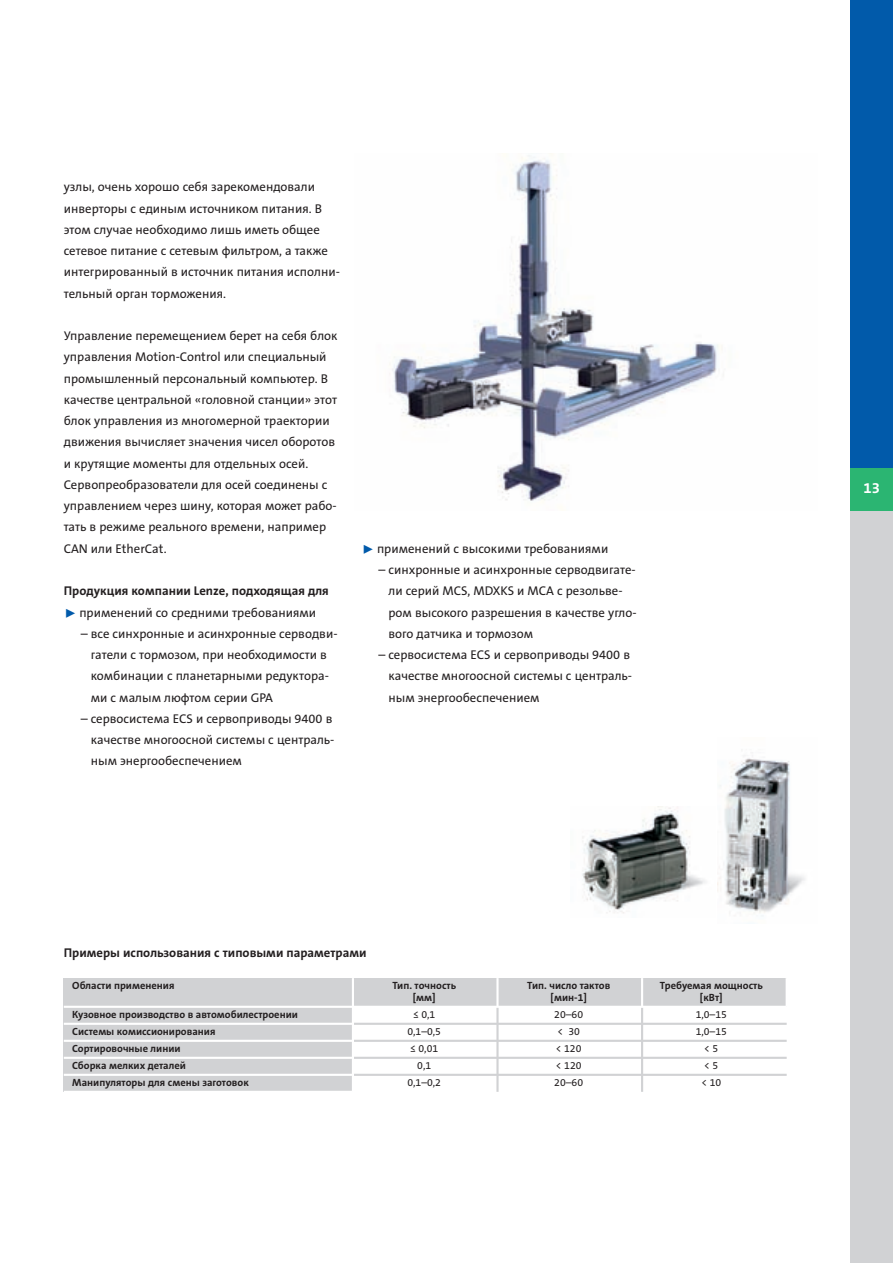
<style>
.page{position:relative;width:893px;height:1263px;background:#fff}
.page>*{position:absolute;margin:0;border:0;box-sizing:border-box;transform-origin:0 0}
.t1{font:700 15px "The Sans Cyr B7";color:#fff}
.t2{font:12.75px/21.3px "The Sans Cyr B5";color:#231f20}
.t3{font:700 12.75px "The Sans Cyr B7";color:#231f20}
.t4{font:700 10.5px "The Sans Cyr B7";color:#231f20}
.t5{font:10.5px "The Sans Cyr B5";color:#231f20}
.s1{font-family:"The Sans Expert";color:#015aaa}
</style>
<div class="page">
<div style="left:850px;top:0;width:43px;height:468px;background:#015aaa"></div>
<div style="left:850px;top:489px;width:43px;height:774px;background:#d1d2d4"></div>
<div style="left:850px;top:468px;width:43px;height:42px;background:#2bb572"></div>
<div style="left:190px;top:978px;width:597px;height:29px;background:#d1d2d4"></div>
<div style="left:64px;top:978px;width:289px;height:114px;background:#d1d2d4"></div>
<hr style="left:353px;top:1023px;width:434px;height:2px;background:#d1d2d4">
<hr style="left:496px;top:1007px;width:3px;height:85px;background:#d1d2d4">
<hr style="left:496px;top:978px;width:3px;height:29px;background:#fff">
<hr style="left:641px;top:1007px;width:2px;height:85px;background:#d1d2d4">
<hr style="left:641px;top:978px;width:2px;height:29px;background:#fff">
<hr style="left:786px;top:978px;width:2px;height:29px;background:#fff">
<hr style="left:64px;top:1023px;width:289px;height:2px;background:#fff">
<hr style="left:353px;top:1040px;width:434px;height:2px;background:#d1d2d4">
<hr style="left:64px;top:1040px;width:289px;height:2px;background:#fff">
<hr style="left:353px;top:1057px;width:434px;height:2px;background:#d1d2d4">
<hr style="left:64px;top:1057px;width:289px;height:2px;background:#fff">
<hr style="left:353px;top:1074px;width:434px;height:2px;background:#d1d2d4">
<hr style="left:64px;top:1074px;width:289px;height:2px;background:#fff">
<hr style="left:64px;top:1091px;width:289px;height:2px;background:#fff">
<img style="left:582px;top:806px;width:124px;height:108px">
<img style="left:717px;top:755px;width:88px;height:161px">
<hr style="left:64px;top:1006px;width:723px;height:2px;background:#fff">
<img style="left:392px;top:153px;width:330px;height:348px">
<hr style="left:352px;top:978px;width:2px;height:114px;background:#fff">
<p class="t2" style="left:64px;top:178px;width:278px">узлы, очень хорошо себя зарекомендовали инверторы с единым источником питания. В этом случае необходимо лишь иметь общее сетевое питание с сетевым фильтром, а также интегрированный в источник питания исполни&shy;тельный орган торможения.</p>
<p class="t2" style="left:64px;top:326px;width:275px">Управление перемещением берет на себя блок управления Motion-Control или специальный промышленный персональный компьютер. В качестве центральной «головной станции» этот блок управления из многомерной траектории движения вычисляет значения чисел оборотов и крутящие моменты для отдельных осей.<br>Сервопреобразователи для осей соединены с управлением через шину, которая может рабо&shy;тать в режиме реального времени, например CAN или EtherCat.</p>
<p class="t3" style="left:64px;top:586px;width:267px">Продукция компании Lenze, подходящая для</p>
<p class="t2" style="left:64px;top:603px;width:254px"><span class="s1">˘</span> применений со средними требованиями</p>
<p class="t2" style="left:91px;top:624px;width:248px;text-indent:-10px">– все синхронные и асинхронные серводви&shy;гатели с тормозом, при необходимости в комбинации с планетарными редуктора&shy;ми с малым люфтом серии GPA</p>
<p class="t2" style="left:91px;top:709px;width:245px;text-indent:-10px">– сервосистема ECS и сервоприводы 9400 в качестве многоосной системы с централь&shy;ным энергообеспечением</p>
<p class="t2" style="left:361px;top:539px;width:248px"><span class="s1">˘</span> применений с высокими требованиями</p>
<p class="t2" style="left:388px;top:560px;width:250px;text-indent:-10px">– синхронные и асинхронные серводвигате&shy;ли серий MCS, MDXKS и MCA с резольве&shy;ром высокого разрешения в качестве угло&shy;вого датчика и тормозом</p>
<p class="t2" style="left:388px;top:645px;width:245px;text-indent:-10px">– сервосистема ECS и сервоприводы 9400 в качестве многоосной системы с централь&shy;ным энергообеспечением</p>
<p class="t3" style="left:64px;top:947px;width:304px">Примеры использования с типовыми параметрами</p>
<p class="t4" style="left:72px;top:981px;width:104px">Области применения</p>
<p class="t4" style="left:392px;top:981px;width:65px">Тип. точность</p>
<p class="t4" style="left:527px;top:981px;width:85px">Тип. число тактов</p>
<p class="t4" style="left:660px;top:981px;width:104px">Требуемая мощность</p>
<p class="t4" style="left:413px;top:993px;width:24px">[мм]</p>
<p class="t4" style="left:551px;top:993px;width:38px">[мин-1]</p>
<p class="t4" style="left:700px;top:993px;width:24px">[кВт]</p>
<p class="t4" style="left:72px;top:1010px;width:227px">Кузовное производство в автомобилестроении</p>
<p class="t5" style="left:413px;top:1010px;width:24px">≤ 0,1</p>
<p class="t5" style="left:554px;top:1010px;width:30px">20–60</p>
<p class="t5" style="left:696px;top:1010px;width:33px">1,0–15</p>
<p class="t4" style="left:72px;top:1027px;width:145px">Системы комиссионирования</p>
<p class="t5" style="left:407px;top:1027px;width:35px">0,1–0,5</p>
<p class="t5" style="left:557px;top:1027px;width:24px">&lt; 30</p>
<p class="t5" style="left:696px;top:1027px;width:33px">1,0–15</p>
<p class="t4" style="left:72px;top:1044px;width:110px">Сортировочные линии</p>
<p class="t5" style="left:410px;top:1044px;width:30px">≤ 0,01</p>
<p class="t5" style="left:556px;top:1044px;width:27px">&lt; 120</p>
<p class="t5" style="left:704px;top:1044px;width:16px">&lt; 5</p>
<p class="t4" style="left:72px;top:1061px;width:115px">Сборка мелких деталей</p>
<p class="t5" style="left:417px;top:1061px;width:15px">0,1</p>
<p class="t5" style="left:556px;top:1061px;width:27px">&lt; 120</p>
<p class="t5" style="left:704px;top:1061px;width:16px">&lt; 5</p>
<p class="t4" style="left:72px;top:1078px;width:178px">Манипуляторы для смены заготовок</p>
<p class="t5" style="left:407px;top:1078px;width:35px">0,1–0,2</p>
<p class="t5" style="left:554px;top:1078px;width:30px">20–60</p>
<p class="t5" style="left:701px;top:1078px;width:21px">&lt; 10</p>
<p class="t1" style="left:863px;top:482px;width:18px">13</p>
</div>
